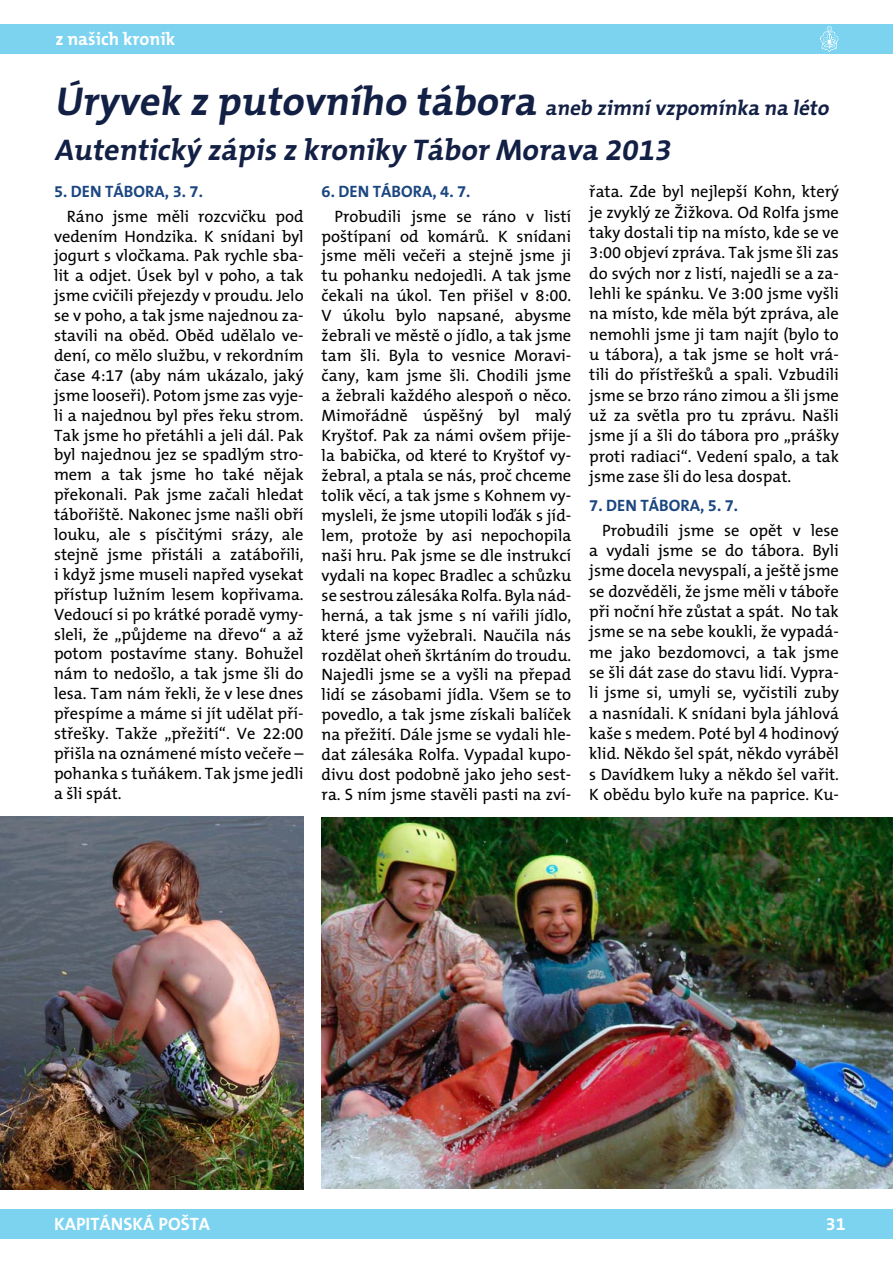
<style>
.page{position:relative;width:893px;height:1263px;background:#fff}
.page>*{position:absolute;margin:0;border:0;box-sizing:border-box;transform-origin:0 0}
.t1{font:700 30px "The Mix CE B7";color:#132045}
.t2{font:700 21px "The Mix CE B7";color:#132045}
.t3{font:700 18px "The Mix CE B7";color:#fff}
.t4{font:16.5px/20px "The Mix CE B5 Plain";color:#000;text-align:justify}
.t5{font:700 16.5px "The Mix CE B7";color:#1b4680}
.s1{font-size:40.5px}
</style>
<div class="page">
<div style="left:0;top:1209px;width:893px;height:30px;background:#7bd3f0"></div>
<div style="left:0;top:24px;width:893px;height:30px;background:#7bd3f0"></div>
<svg style="left:820px;top:26px;width:19px;height:26px"></svg>
<img style="left:0;top:816px;width:304px;height:373px">
<img style="left:322px;top:818px;width:571px;height:370px">
<p class="t3" style="left:55px;top:29px;width:121px">z našich kronik</p>
<p class="t2" style="left:54px;top:96px;width:779px"><span class="s1">Úryvek z putovního tábora</span> aneb zimnívzpomínka na léto</p>
<h1 class="t1" style="left:54px;top:133px;width:623px">Autentický zápis z kroniky Tábor Morava 2013</h1>
<p class="t5" style="left:54px;top:183px;width:63px">5. den tábora</p>
<p class="t5" style="left:165px;top:183px;width:40px">, 3. 7.</p>
<p class="t4" style="left:54px;top:207px;width:251px;text-indent:13px">Ráno jsme měli rozcvičku pod vedením Hondzika. K snídani byl jogurt s vločkama. Pak rychle sba&shy;lit a odjet. Úsek byl v poho, a tak jsme cvičili přejezdy v proudu. Jelo se v poho, a tak jsme najednou za&shy;stavili na oběd. Oběd udělalo ve&shy;dení, co mělo službu, v rekordním čase 4:17 (aby nám ukázalo, jaký jsme looseři). Potom jsme zas vyje&shy;li a najednou byl přes řeku strom.<br>Tak jsme ho přetáhli a jeli dál. Pak byl najednou jez se spadlým stro&shy;mem a tak jsme ho také nějak překonali. Pak jsme začali hledat tábořiště. Nakonec jsme našli obří louku, ale s písčitými srázy, ale stejně jsme přistáli a zatábořili, i když jsme museli napřed vysekat přístup lužním lesem kopřivama.<br>Vedoucí si po krátké poradě vymy&shy;sleli, že „půjdeme na dřevo“ a až potom postavíme stany. Bohužel nám to nedošlo, a tak jsme šli do lesa. Tam nám řekli, že v lese dnes přespíme a máme si jít udělat pří&shy;střešky. Takže „přežití“. Ve 22:00 přišla na oznámené místo večeře – pohanka s tuňákem. Tak jsme jedli a šli spát.</p>
<p class="t5" style="left:322px;top:182px;width:63px">6. den tábora</p>
<p class="t5" style="left:432px;top:182px;width:40px">, 4. 7.</p>
<p class="t4" style="left:322px;top:207px;width:251px;text-indent:13px">Probudili jsme se ráno v listí poštípaní od komárů. K snídani jsme měli večeři a stejně jsme ji tu pohanku nedojedli. A tak jsme čekali na úkol. Ten přišel v 8:00.<br>V úkolu bylo napsané, abysme žebrali ve městě o jídlo, a tak jsme tam šli. Byla to vesnice Moravi&shy;čany, kam jsme šli. Chodili jsme a žebrali každého alespoň o něco.<br>Mimořádně úspěšný byl malý Kryštof. Pak za námi ovšem přije&shy;la babička, od které to Kryštof vy&shy;žebral, a ptala se nás, proč chceme tolik věcí, a tak jsme s Kohnem vy&shy;mysleli, že jsme utopili loďák s jíd&shy;lem, protože by asi nepochopila naši hru. Pak jsme se dle instrukcí vydali na kopec Bradlec a schůzku se sestrou zálesáka Rolfa. Byla nád&shy;herná, a tak jsme s ní vařili jídlo, které jsme vyžebrali. Naučila nás rozdělat oheň škrtáním do troudu.<br>Najedli jsme se a vyšli na přepad lidí se zásobami jídla. Všem se to povedlo, a tak jsme získali balíček na přežití. Dále jsme se vydali hle&shy;dat zálesáka Rolfa. Vypadal kupo&shy;divu dost podobně jako jeho sest&shy;ra. S ním jsme stavěli pasti na zví-</p>
<p class="t4" style="left:589px;top:182px;width:251px;line-height:20.4px">řata. Zde byl nejlepší Kohn, který je zvyklý ze Žižkova. Od Rolfa jsme taky dostali tip na místo, kde se ve 3:00 objeví zpráva. Tak jsme šli zas do svých nor z listí, najedli se a za&shy;lehli ke spánku. Ve 3:00 jsme vyšli na místo, kde měla být zpráva, ale nemohli jsme ji tam najít (bylo to u tábora), a tak jsme se holt vrá&shy;tili do přístřešků a spali. Vzbudili jsme se brzo ráno zimou a šli jsme už za světla pro tu zprávu. Našli jsme jí a šli do tábora pro „prášky proti radiaci“. Vedení spalo, a tak jsme zase šli do lesa dospat.</p>
<p class="t5" style="left:589px;top:496px;width:63px">7. den tábora</p>
<p class="t5" style="left:700px;top:496px;width:40px">, 5. 7.</p>
<p class="t4" style="left:589px;top:521px;width:251px;line-height:20.4px;text-indent:13px">Probudili jsme se opět v lese a vydali jsme se do tábora. Byli jsme docela nevyspalí, a ještě jsme se dozvěděli, že jsme měli v táboře při noční hře zůstat a spát. No tak jsme se na sebe koukli, že vypadá&shy;me jako bezdomovci, a tak jsme se šli dát zase do stavu lidí. Vypra&shy;li jsme si, umyli se, vyčistili zuby a nasnídali. K snídani byla jáhlová kaše s medem. Poté byl 4 hodinový klid. Někdo šel spát, někdo vyráběl s Davídkem luky a někdo šel vařit.<br>K obědu bylo kuře na paprice. Ku-</p>
<p class="t3" style="left:54px;top:1214px;width:158px">KAPITÁNSKÁ POŠTA</p>
<p class="t3" style="left:826px;top:1214px;width:21px">31</p>
</div>
